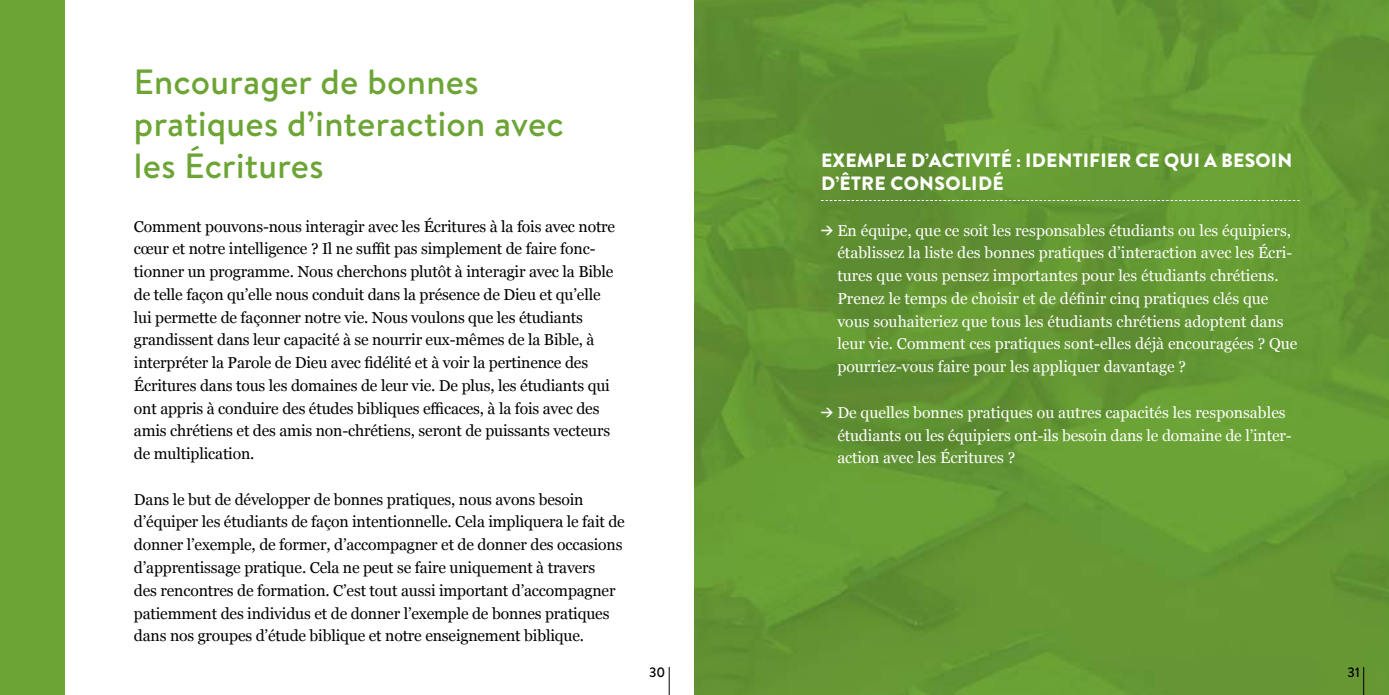
<style>
.page{position:relative;width:1389px;height:695px;background:#fff}
.page>*{position:absolute;margin:0;border:0;box-sizing:border-box;transform-origin:0 0}
.t1{font:500 35px/42px "Brandon Text";letter-spacing:.01em;color:#6ca535}
.t2{font:900 19.25px/22.8px "Brandon Grotesque";letter-spacing:.01em;color:#fff}
.t3{font:15.75px/22.8px "Georgia";letter-spacing:-.01em;color:#000}
.t4{font:15.75px/22.8px "Georgia";color:#fff}
.t5{font:500 14px "Brandon Grotesque";color:#000}
.s1{font-family:"DIN";font-weight:700;font-size:12.25px}
</style>
<div class="page">
<img style="left:694px;top:0;width:695px;height:694px">
<div style="left:0;top:0;width:64px;height:694px;background:#6ca535"></div>
<svg style="left:821px;top:200px;width:479px;height:1px"></svg>
<svg style="left:1363px;top:666px;width:1px;height:28px"></svg>
<svg style="left:669px;top:667px;width:1px;height:27px"></svg>
<h1 class="t1" style="left:134px;top:60px;width:431px">Encourager de bonnes pratiques d’interaction avec les Écritures</h1>
<p class="t3" style="left:134px;top:214px;width:483px">Comment pouvons-nous interagir avec les Écritures à la fois avec notre cœur et notre intelligence ? Il ne suffit pas simplement de faire fonc&shy;tionner un programme. Nous cherchons plutôt à interagir avec la Bible de telle façon qu’elle nous conduit dans la présence de Dieu et qu’elle lui permette de façonner notre vie. Nous voulons que les étudiants grandissent dans leur capacité à se nourrir eux-mêmes de la Bible, à interpréter la Parole de Dieu avec fidélité et à voir la pertinence des Écritures dans tous les domaines de leur vie. De plus, les étudiants qui ont appris à conduire des études bibliques efficaces, à la fois avec des amis chrétiens et des amis non-chrétiens, seront de puissants vecteurs de multiplication.</p>
<p class="t3" style="left:134px;top:487px;width:492px">Dans le but de développer de bonnes pratiques, nous avons besoin d’équiper les étudiants de façon intentionnelle. Cela impliquera le fait de donner l’exemple, de former, d’accompagner et de donner des occasions d’apprentissage pratique. Cela ne peut se faire uniquement à travers<br>des rencontres de formation. C’est tout aussi important d’accompagner patiemment des individus et de donner l’exemple de bonnes pratiques dans nos groupes d’étude biblique et notre enseignement biblique.</p>
<p class="t2" style="left:821px;top:149px;width:473px">EXEMPLE D’ACTIVITÉ : IDENTIFIER CE QUI A BESOIN<br>D’ÊTRE CONSOLIDÉ</p>
<p class="t4" style="left:837px;top:218px;width:462px;text-indent:-16px"><span class="s1">&gt;</span> En équipe, que ce soit les responsables étudiants ou les équipiers, établissez la liste des bonnes pratiques d’interaction avec les Écri&shy;tures que vous pensez importantes pour les étudiants chrétiens.<br>Prenez le temps de choisir et de définir cinq pratiques clés que vous souhaiteriez que tous les étudiants chrétiens adoptent dans leur vie. Comment ces pratiques sont-elles déjà encouragées ? Que pourriez-vous faire pour les appliquer davantage ?</p>
<p class="t4" style="left:837px;top:400px;width:455px;text-indent:-16px"><span class="s1">&gt;</span> De quelles bonnes pratiques ou autres capacités les responsables étudiants ou les équipiers ont-ils besoin dans le domaine de l’inter&shy;action avec les Écritures ?</p>
<p class="t5" style="left:649px;top:662px;width:18px">30</p>
<p class="t5" style="left:1348px;top:662px;width:14px">31</p>
</div>
